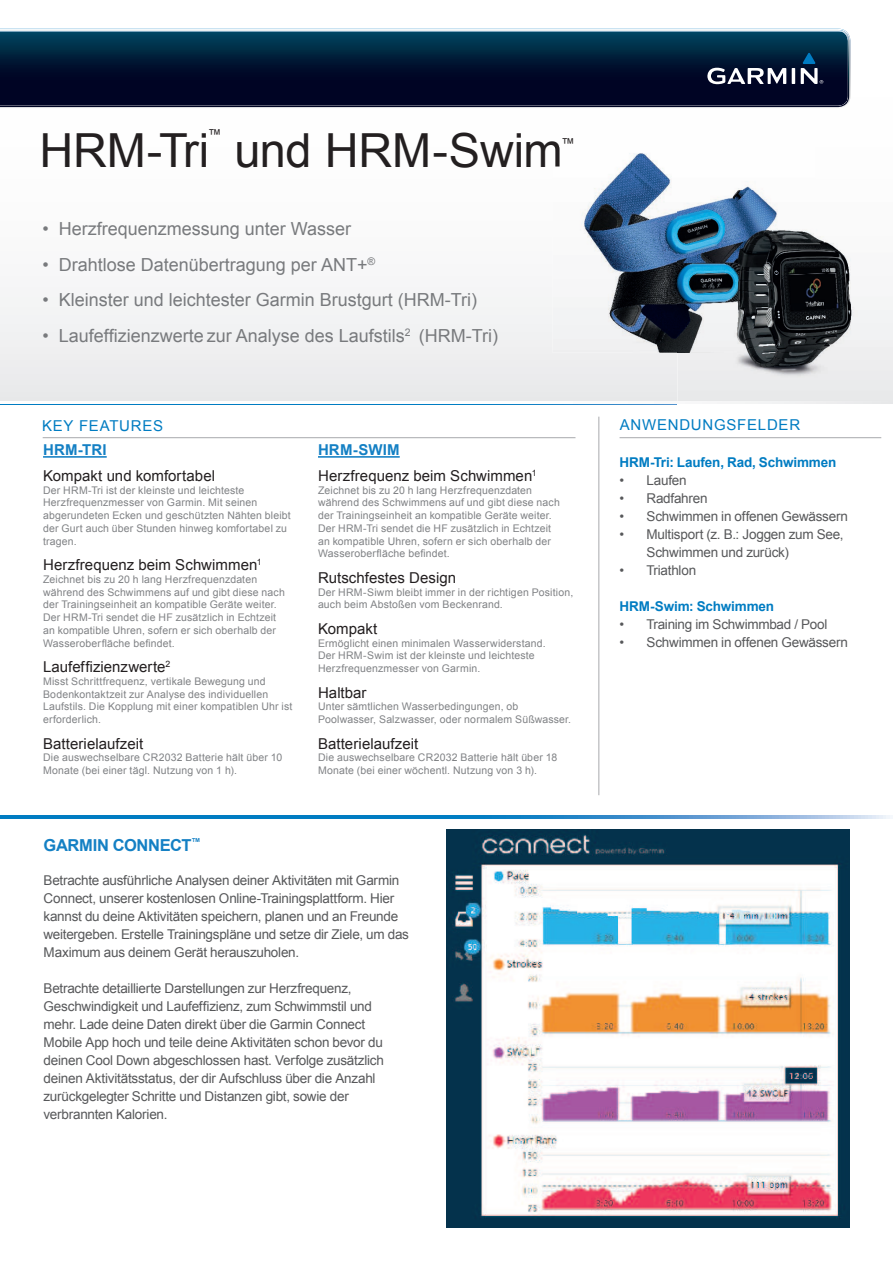
<style>
.page{position:relative;width:893px;height:1263px;background:#fff}
.page>*{position:absolute;margin:0;border:0;box-sizing:border-box;transform-origin:0 0}
.t1{font:46.95px "Arial";letter-spacing:-.005em;color:#231f20}
.t2{font:18px/35.5px "Arial";color:#787a7d}
.t3{font:700 16.5px "Arial";letter-spacing:-.02em;color:#1480c4}
.t4{font:15px/25.5px "Arial";letter-spacing:.005em;color:#231f20}
.t5{font:15px "Arial";letter-spacing:.05em;color:#007cc2}
.t6{font:700 15px "Arial";letter-spacing:.01em;color:#1480c4}
.t7{font:13.65px "Arial";color:#231f20}
.t8{font:13.5px/18px "Arial";letter-spacing:-.02em;color:#57585a}
.t9{font:700 13.5px "Arial";letter-spacing:-.01em;color:#007cc2}
.t10{font:10.5px/12.8px "Arial";letter-spacing:.015em;color:#808285}
.s1{font-weight:700;color:#1480c4}
</style>
<div class="page">
<svg style="left:0;top:28px;width:851px;height:373px"></svg>
<img style="left:0;top:29px;width:850px;height:79px">
<img style="left:0;top:30px;width:849px;height:77px">
<svg style="left:707px;top:53px;width:116px;height:31px"></svg>
<hr style="left:43px;top:437px;width:532px;height:1px;background:#a8a9ad">
<hr style="left:620px;top:437px;width:261px;height:1px;background:#a8a9ad">
<hr style="left:43px;top:456px;width:64px;height:2px;background:#1480c4">
<hr style="left:318px;top:456px;width:82px;height:2px;background:#1480c4">
<img style="left:553px;top:146px;width:262px;height:207px">
<img style="left:553px;top:146px;width:7px;height:21px">
<img style="left:678px;top:190px;width:215px;height:214px">
<img style="left:678px;top:190px;width:137px;height:163px">
<hr style="left:599px;top:417px;width:1px;height:378px;background:#a8a9ad">
<img style="left:446px;top:830px;width:403px;height:398px">
<h3 class="t7" style="left:208px;top:129px;width:15px">™</h3>
<h1 class="t1" style="left:39px;top:132px;width:172px">HRM-Tri</h1>
<h1 class="t1" style="left:235px;top:132px;width:330px">und HRM-Swim</h1>
<h3 class="t7" style="left:561px;top:138px;width:15px">™</h3>
<h2 class="t2" style="left:43px;top:213px;width:436px">ï Herzfrequenzmessung unter Wasser<br>ï Drahtlose Datenübertragung per ANT+<sup>®<br></sup>ï Kleinster und leichtester Garmin Brustgurt (HRM-Tri)</h2>
<h2 class="t2" style="left:43px;top:318px;width:457px">• Laufeffizienzwerte zur Analyse des Laufstils<sup>2</sup> (HRM-Tri)</h2>
<h3 class="t5" style="left:42px;top:420px;width:123px">KEY FEATURES</h3>
<h3 class="t5" style="left:620px;top:419px;width:182px">ANWENDUNGSFELDER</h3>
<h3 class="t6" style="left:43px;top:444px;width:65px">HRM-TRI</h3>
<h3 class="t4" style="left:43px;top:464px;width:174px">Kompakt und komfortabel</h3>
<p class="t10" style="left:43px;top:484px;width:249px">Der HRM-Tri ist der kleinste und leichteste Herzfrequenzmesser von Garmin. Mit seinen abgerundeten Ecken und geschützten Nähten bleibt der Gurt auch über Stunden hinweg komfortabel zu tragen.</p>
<h3 class="t4" style="left:43px;top:553px;width:220px">Herzfrequenz beim Schwimmen<sup>1</sup></h3>
<p class="t10" style="left:43px;top:574px;width:243px">Zeichnet bis zu 20 h lang Herzfrequenzdaten während des Schwimmens auf und gibt diese nach der Trainingseinheit an kompatible Geräte weiter.<br>Der HRM-Tri sendet die HF zusätzlich in Echtzeit an kompatible Uhren, sofern er sich oberhalb der Wasseroberfläche befindet.</p>
<h3 class="t4" style="left:43px;top:654px;width:129px">Laufeffizienzwerte<sup>2</sup></h3>
<p class="t10" style="left:43px;top:676px;width:251px">Misst Schrittfrequenz, vertikale Bewegung und Bodenkontaktzeit zur Analyse des individuellen Laufstils. Die Kopplung mit einer kompatiblen Uhr ist erforderlich.</p>
<h3 class="t4" style="left:43px;top:732px;width:102px">Batterielaufzeit</h3>
<p class="t10" style="left:43px;top:752px;width:241px">Die auswechselbare CR2032 Batterie hält über 10<br>Monate (bei einer tägl. Nutzung von 1 h).</p>
<h3 class="t4" style="left:318px;top:439px;width:220px"><span class="s1">HRM-SWIM<br></span>Herzfrequenz beim Schwimmen<sup>1</sup></h3>
<p class="t10" style="left:318px;top:484px;width:243px">Zeichnet bis zu 20 h lang Herzfrequenzdaten während des Schwimmens auf und gibt diese nach der Trainingseinheit an kompatible Geräte weiter.<br>Der HRM-Tri sendet die HF zusätzlich in Echtzeit an kompatible Uhren, sofern er sich oberhalb der Wasseroberfläche befindet.</p>
<h3 class="t4" style="left:318px;top:566px;width:140px">Rutschfestes Design</h3>
<p class="t10" style="left:318px;top:586px;width:257px">Der HRM-Siwm bleibt immer in der richtigen Position, auch beim Abstoßen vom Beckenrand.</p>
<h3 class="t4" style="left:318px;top:617px;width:61px">Kompakt</h3>
<p class="t10" style="left:318px;top:637px;width:229px">Ermöglicht einen minimalen Wasserwiderstand.<br>Der HRM-Swim ist der kleinste und leichteste<br>Herzfrequenzmesser von Garmin.</p>
<h3 class="t4" style="left:318px;top:681px;width:50px">Haltbar</h3>
<p class="t10" style="left:318px;top:701px;width:255px">Unter sämtlichen Wasserbedingungen, ob<br>Poolwasser, Salzwasser, oder normalem Süßwasser.</p>
<h3 class="t4" style="left:318px;top:732px;width:102px">Batterielaufzeit</h3>
<p class="t10" style="left:318px;top:752px;width:241px">Die auswechselbare CR2032 Batterie hält über 18<br>Monate (bei einer wöchentl. Nutzung von 3 h).</p>
<h3 class="t3" style="left:44px;top:839px;width:159px">GARMIN CONNECT<sup>™</sup></h3>
<p class="t8" style="left:44px;top:872px;width:367px">Betrachte ausführliche Analysen deiner Aktivitäten mit Garmin Connect, unserer kostenlosen Online-Trainingsplattform. Hier kannst du deine Aktivitäten speichern, planen und an Freunde weitergeben. Erstelle Trainingspläne und setze dir Ziele, um das Maximum aus deinem Gerät herauszuholen.</p>
<p class="t8" style="left:44px;top:980px;width:342px">Betrachte detaillierte Darstellungen zur Herzfrequenz, Geschwindigkeit und Laufeffizienz, zum Schwimmstil und mehr. Lade deine Daten direkt über die Garmin Connect Mobile App hoch und teile deine Aktivitäten schon bevor du deinen Cool Down abgeschlossen hast. Verfolge zusätzlich deinen Aktivitätsstatus, der dir Aufschluss über die Anzahl zurückgelegter Schritte und Distanzen gibt, sowie der verbrannten Kalorien.</p>
<p class="t9" style="left:620px;top:457px;width:218px">HRM-Tri: Laufen, Rad, Schwimmen</p>
<p class="t8" style="left:620px;top:472px;width:6px">ï</p>
<p class="t8" style="left:646px;top:472px;width:42px">Laufen</p>
<p class="t8" style="left:620px;top:490px;width:6px">ï</p>
<p class="t8" style="left:646px;top:490px;width:63px">Radfahren</p>
<p class="t8" style="left:620px;top:508px;width:6px">ï</p>
<p class="t8" style="left:646px;top:508px;width:203px">Schwimmen in offenen Gewässern</p>
<p class="t8" style="left:620px;top:526px;width:6px">ï</p>
<p class="t8" style="left:646px;top:526px;width:199px">Multisport (z. B.: Joggen zum See,<br>Schwimmen und zurück)</p>
<p class="t8" style="left:620px;top:562px;width:6px">ï</p>
<p class="t8" style="left:646px;top:562px;width:51px">Triathlon</p>
<p class="t9" style="left:620px;top:601px;width:156px">HRM-Swim: Schwimmen</p>
<p class="t8" style="left:620px;top:616px;width:6px">ï</p>
<p class="t8" style="left:646px;top:616px;width:182px">Training im Schwimmbad / Pool</p>
<p class="t8" style="left:620px;top:634px;width:6px">ï</p>
<p class="t8" style="left:646px;top:634px;width:203px">Schwimmen in offenen Gewässern</p>
</div>
